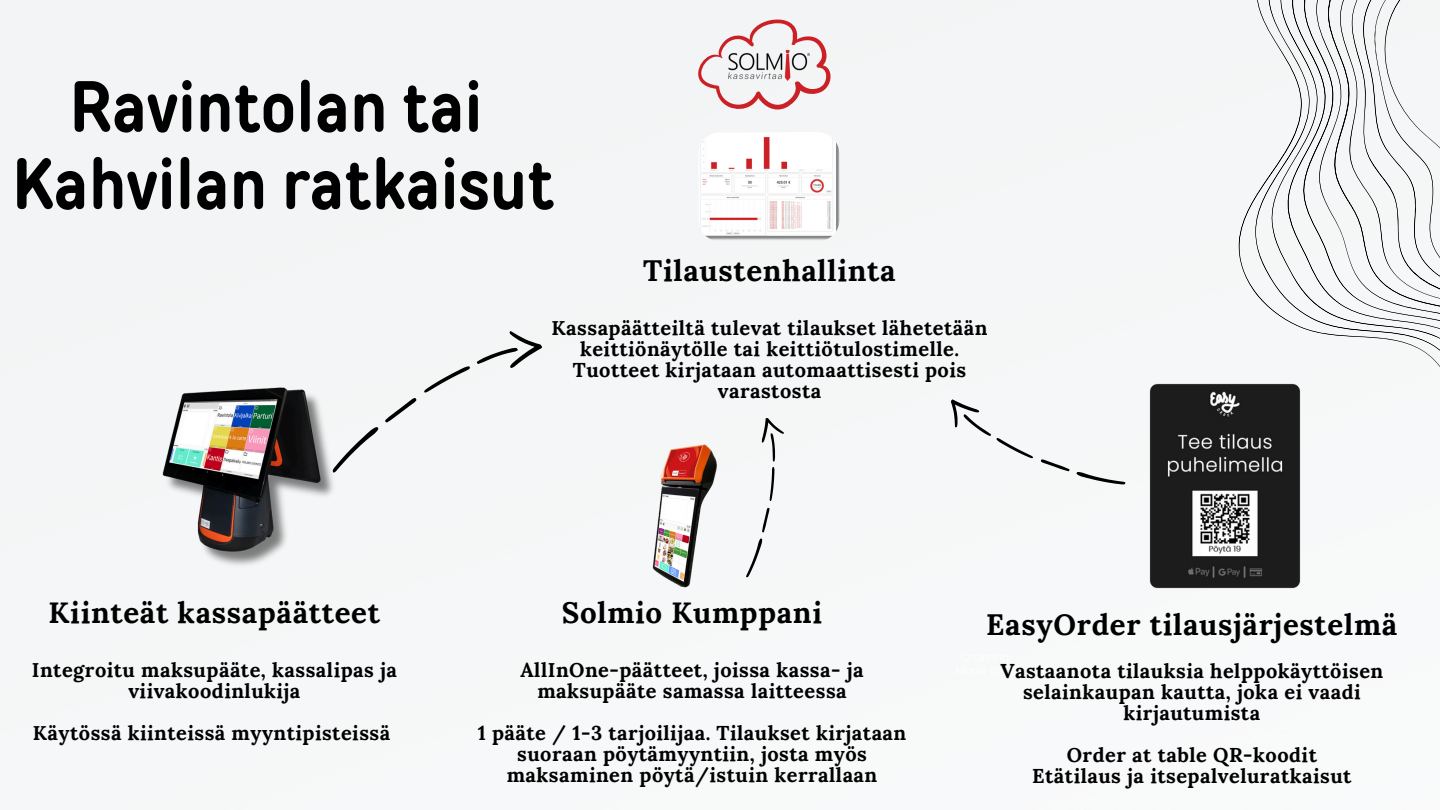
<style>
.page{position:relative;width:1440px;height:810px;background:#fff}
.page>*{position:absolute;margin:0;border:0;box-sizing:border-box;transform-origin:0 0}
.t1{font:700 72px/77.2px "TT Rounds Condensed";color:#000;text-align:center}
.t2{font:700 29.5px "Lora";letter-spacing:.025em;color:#000}
.t3{font:700 20px/21px "Lora";letter-spacing:.025em;color:#000;text-align:center}
</style>
<div class="page">
<svg style="left:1238px;top:0;width:202px;height:461px;fill:#f5f7f7"></svg>
<img style="left:698px;top:132px;width:142px;height:110px">
<svg style="left:692px;top:18px;width:141px;height:94px"></svg>
<img style="left:728px;top:51px;width:81px;height:30px">
<img style="left:133px;top:384px;width:212px;height:190px">
<img style="left:635px;top:426px;width:99px;height:176px">
<div style="left:324px;top:320px;width:220px;height:154px;background:#f4f6f7"></div>
<svg style="left:1076px;top:461px;width:50px;height:35px"></svg>
<svg style="left:1040px;top:456px;width:30px;height:19px"></svg>
<svg style="left:941px;top:397px;width:93px;height:62px"></svg>
<svg style="left:746px;top:507px;width:24px;height:72px"></svg>
<svg style="left:761px;top:417px;width:25px;height:84px"></svg>
<img style="left:1149px;top:384px;width:152px;height:204px">
<p class="t1" style="left:11px;top:68px;width:544px">Ravintolan tai<br>Kahvilan ratkaisut</p>
<h2 class="t2" style="left:49px;top:593px;width:333px">Kiinteät kassapäätteet</h2>
<h3 class="t3" style="left:32px;top:659px;width:367px">Integroitu maksupääte, kassalipas ja viivakoodinlukija</h3>
<p class="t3" style="left:33px;top:722px;width:359px">Käytössä kiinteissä myyntipisteissä</p>
<p class="t2" style="left:643px;top:252px;width:254px">Tilaustenhallinta</p>
<p class="t3" style="left:552px;top:317px;width:437px">Kassapäätteiltä tulevat tilaukset lähetetään keittiönäytölle tai keittiötulostimelle.<br>Tuotteet kirjataan automaattisesti pois varastosta</p>
<p class="t2" style="left:562px;top:593px;width:262px">Solmio Kumppani</p>
<p class="t3" style="left:520px;top:659px;width:345px">AllInOne-päätteet, joissa kassa- ja maksupääte samassa laitteessa</p>
<p class="t3" style="left:478px;top:722px;width:430px">1 pääte / 1-3 tarjoilijaa. Tilaukset kirjataan suoraan pöytämyyntiin, josta myös maksaminen pöytä/istuin kerrallaan</p>
<h3 class="t2" style="left:986px;top:605px;width:413px">EasyOrder tilausjärjestelmä</h3>
<h3 class="t3" style="left:1000px;top:660px;width:384px">Vastaanota tilauksia helppokäyttöisen selainkaupan kautta, joka ei vaadi kirjautumista</h3>
<h2 class="t3" style="left:1032px;top:744px;width:321px">Order at table QR-koodit<br>Etätilaus ja itsepalveluratkaisut</h2>
</div>
